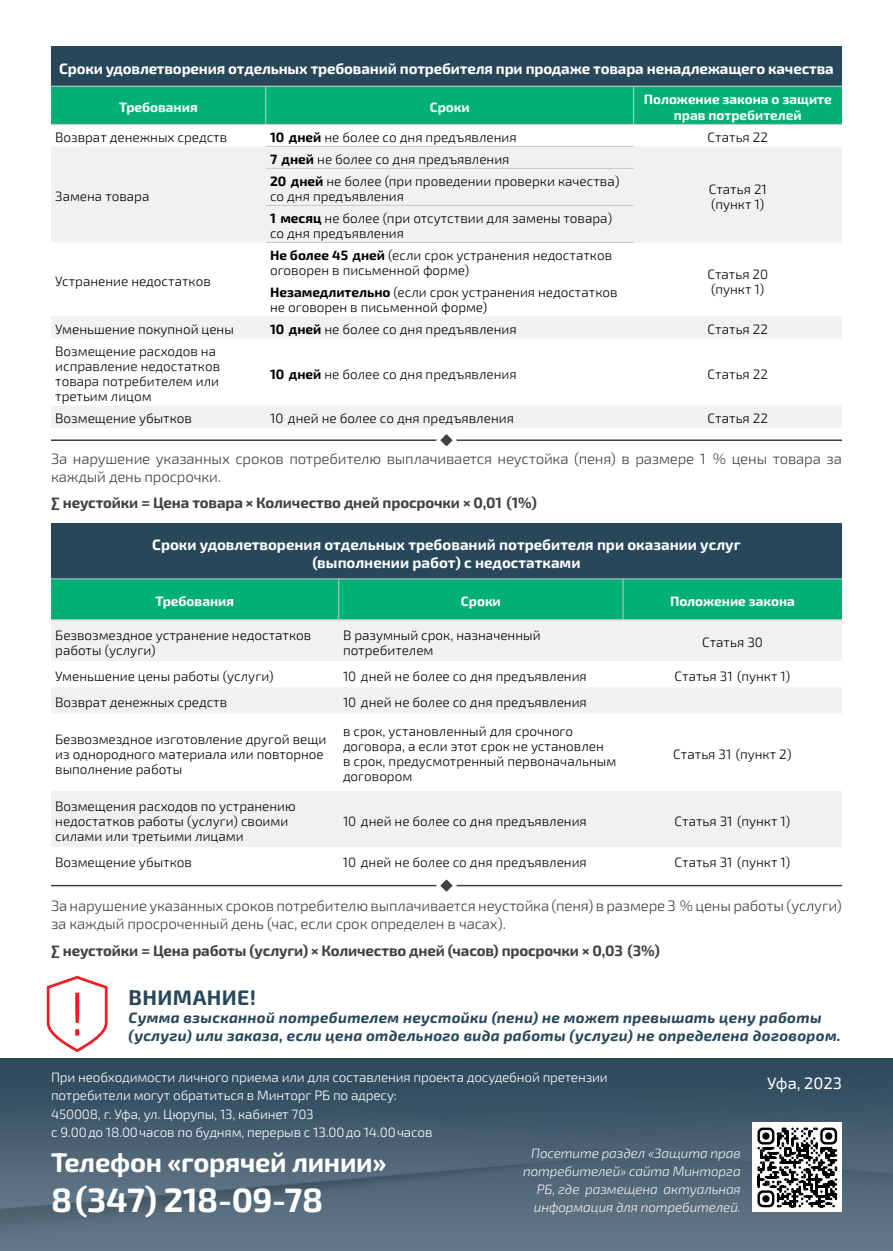
<style>
.page{position:relative;width:893px;height:1251px;background:#fff}
.page>*{position:absolute;margin:0;border:0;box-sizing:border-box;transform-origin:0 0}
.t1{font:700 33.75px "Exo 2";letter-spacing:-.01em;color:#fff}
.t2{font:700 27px "Exo 2";letter-spacing:-.01em;color:#fff}
.t3{font:700 21px "Exo 2";letter-spacing:.02em;color:#29475a}
.t4{font:16.5px "Exo 2";color:#fff}
.t5{font:300 15px/18px "Exo 2";letter-spacing:-.01em;color:#414042}
.t6{font:700 15px/18px "Exo 2";letter-spacing:-.01em;color:#fff;text-align:center}
.t7{font:italic 700 15px/18px "Exo 2";letter-spacing:.02em;color:#29475a}
.t8{font:700 15px "Exo 2";letter-spacing:-.01em;color:#414042}
.t9{font:300 13.5px/15px "Exo 2";color:#000}
.t10{font:300 13.5px/18.1px "Exo 2";letter-spacing:-.01em;color:#fff}
.t11{font:italic 300 13.5px/18px "Exo 2";letter-spacing:-.01em;color:#f1f1f2;text-align:right}
.t12{font:700 13.5px/16.2px "Exo 2";color:#fff;text-align:center}
.s1{font-weight:700}
</style>
<div class="page">
<div style="left:51px;top:47px;width:791px;height:39px;background:#29475a"></div>
<div style="left:51px;top:87px;width:791px;height:37px;background:#00b076"></div>
<div style="left:51px;top:146px;width:791px;height:96px;background:#f1f1f2"></div>
<svg style="left:51px;top:317px;width:791px;height:110px"></svg>
<hr style="left:51px;top:86px;width:215px;height:1px;background:#c7c8ca">
<hr style="left:266px;top:86px;width:368px;height:1px;background:#c7c8ca">
<hr style="left:265px;top:86px;width:1px;height:38px;background:#c7c8ca">
<hr style="left:634px;top:86px;width:208px;height:1px;background:#c7c8ca">
<hr style="left:633px;top:86px;width:1px;height:38px;background:#c7c8ca">
<hr style="left:51px;top:124px;width:215px;height:1px;background:#c7c8ca">
<hr style="left:266px;top:124px;width:368px;height:1px;background:#c7c8ca">
<hr style="left:634px;top:124px;width:208px;height:1px;background:#c7c8ca">
<hr style="left:266px;top:146px;width:368px;height:1px;background:#c7c8ca">
<hr style="left:266px;top:168px;width:368px;height:1px;background:#c7c8ca">
<hr style="left:266px;top:205px;width:368px;height:1px;background:#c7c8ca">
<hr style="left:266px;top:242px;width:368px;height:1px;background:#c7c8ca">
<hr style="left:51px;top:439px;width:791px;height:2px;background:#414042">
<svg style="left:434px;top:434px;width:25px;height:12px"></svg>
<hr style="left:51px;top:884px;width:791px;height:2px;background:#414042">
<svg style="left:434px;top:879px;width:25px;height:13px"></svg>
<div style="left:51px;top:523px;width:791px;height:55px;background:#29475a"></div>
<div style="left:51px;top:579px;width:791px;height:40px;background:#00b076"></div>
<svg style="left:51px;top:620px;width:791px;height:226px;fill:#f1f1f2"></svg>
<hr style="left:51px;top:578px;width:288px;height:1px;background:#c7c8ca">
<hr style="left:339px;top:578px;width:284px;height:1px;background:#c7c8ca">
<hr style="left:338px;top:579px;width:1px;height:40px;background:#c7c8ca">
<hr style="left:623px;top:578px;width:219px;height:1px;background:#c7c8ca">
<hr style="left:623px;top:579px;width:1px;height:40px;background:#c7c8ca">
<hr style="left:51px;top:619px;width:288px;height:1px;background:#c7c8ca">
<hr style="left:339px;top:619px;width:284px;height:1px;background:#c7c8ca">
<hr style="left:623px;top:619px;width:219px;height:1px;background:#c7c8ca">
<svg style="left:47px;top:975px;width:61px;height:76px"></svg>
<img style="left:0;top:1058px;width:893px;height:192px">
<div style="left:753px;top:1122px;width:89px;height:89px;background:#fff"></div>
<svg style="left:757px;top:1127px;width:80px;height:79px"></svg>
<div style="left:762px;top:1132px;width:7px;height:7px;background:#000;border-radius:50%"></div>
<div style="left:825px;top:1132px;width:7px;height:7px;background:#000;border-radius:50%"></div>
<svg style="left:762px;top:1194px;width:7px;height:8px"></svg>
<p class="t6" style="left:59px;top:59px;width:776px">Cроки удовлетворения отдельных требований потребителя при продаже товара ненадлежащего качества</p>
<p class="t12" style="left:119px;top:99px;width:80px">Требования</p>
<p class="t12" style="left:430px;top:99px;width:41px">Сроки</p>
<p class="t12" style="left:644px;top:91px;width:189px">Положение закона о защите прав потребителей</p>
<p class="t9" style="left:55px;top:129px;width:173px">Возврат денежных средств</p>
<p class="t9" style="left:270px;top:129px;width:248px"><span class="s1">10 дней</span> не более со дня предъявления</p>
<p class="t9" style="left:708px;top:129px;width:62px">Статья 22</p>
<p class="t9" style="left:55px;top:188px;width:96px">Замена товара</p>
<p class="t9" style="left:55px;top:273px;width:157px">Устранение недостатков</p>
<p class="t9" style="left:270px;top:151px;width:241px"><span class="s1">7 дней</span> не более со дня предъявления</p>
<p class="t9" style="left:270px;top:173px;width:351px"><span class="s1">20 дней</span> не более (при проведении проверки качества) со дня предъявления</p>
<p class="t9" style="left:270px;top:210px;width:344px"><span class="s1">1 месяц</span> не более (при отсутствии для замены товара) со дня предъявления</p>
<p class="t9" style="left:270px;top:247px;width:344px"><span class="s1">Не более 45 дней</span> (если срок устранения недостатков оговорен в письменной форме)</p>
<p class="t9" style="left:709px;top:181px;width:60px">Статья 21 (пункт 1)</p>
<p class="t9" style="left:707px;top:266px;width:62px">Статья 20</p>
<p class="t9" style="left:270px;top:284px;width:349px"><span class="s1">Незамедлительно</span> (если срок устранения недостатков</p>
<p class="t9" style="left:711px;top:281px;width:55px">(пункт 1)</p>
<p class="t9" style="left:270px;top:299px;width:219px">не оговорен в письменной форме)</p>
<p class="t9" style="left:55px;top:321px;width:180px">Уменьшение покупной цены</p>
<p class="t9" style="left:270px;top:321px;width:248px"><span class="s1">10 дней</span> не более со дня предъявления</p>
<p class="t9" style="left:708px;top:321px;width:62px">Статья 22</p>
<p class="t9" style="left:55px;top:343px;width:166px">Возмещение расходов на исправление недостатков товара потребителем или третьим лицом</p>
<p class="t9" style="left:270px;top:366px;width:248px"><span class="s1">10 дней</span> не более со дня предъявления</p>
<p class="t9" style="left:708px;top:366px;width:62px">Статья 22</p>
<p class="t9" style="left:55px;top:410px;width:138px">Возмещение убытков</p>
<p class="t9" style="left:270px;top:410px;width:245px">10 дней не более со дня предъявления</p>
<p class="t9" style="left:708px;top:410px;width:62px">Статья 22</p>
<p class="t5" style="left:51px;top:449px;width:792px">За нарушение указанных сроков потребителю выплачивается неустойка (пеня) в размере 1 % цены товара за каждый день просрочки.</p>
<p class="t8" style="left:51px;top:492px;width:487px">∑ неустойки = Цена товара × Количество дней просрочки × 0,01 (1%)</p>
<p class="t6" style="left:152px;top:534px;width:590px">Сроки удовлетворения отдельных требований потребителя при оказании услуг (выполнении работ) с недостатками</p>
<p class="t12" style="left:156px;top:592px;width:80px">Требования</p>
<p class="t12" style="left:461px;top:592px;width:41px">Сроки</p>
<p class="t12" style="left:670px;top:592px;width:126px">Положение закона</p>
<p class="t9" style="left:55px;top:626px;width:258px">Безвозмездное устранение недостатков работы (услуги)</p>
<p class="t9" style="left:343px;top:626px;width:199px">В разумный срок, назначенный потребителем</p>
<p class="t9" style="left:702px;top:634px;width:62px">Статья 30</p>
<p class="t9" style="left:55px;top:668px;width:220px">Уменьшение цены работы (услуги)</p>
<p class="t9" style="left:343px;top:668px;width:245px">10 дней не более со дня предъявления</p>
<p class="t9" style="left:675px;top:668px;width:117px">Статья 31 (пункт 1)</p>
<p class="t9" style="left:55px;top:694px;width:173px">Возврат денежных средств</p>
<p class="t9" style="left:343px;top:694px;width:245px">10 дней не более со дня предъявления</p>
<p class="t9" style="left:55px;top:731px;width:273px">Безвозмездное изготовление другой вещи из однородного материала или повторное выполнение работы</p>
<p class="t9" style="left:343px;top:723px;width:275px">в срок, установленный для срочного договора, а если этот срок не установлен<br>в срок, предусмотренный первоначальным договором</p>
<p class="t9" style="left:673px;top:746px;width:120px">Статья 31 (пункт 2)</p>
<p class="t9" style="left:55px;top:797px;width:242px">Возмещения расходов по устранению недостатков работы (услуги) своими силами или третьими лицами</p>
<p class="t9" style="left:343px;top:812px;width:245px">10 дней не более со дня предъявления</p>
<p class="t9" style="left:674px;top:812px;width:117px">Статья 31 (пункт 1)</p>
<p class="t9" style="left:55px;top:854px;width:138px">Возмещение убытков</p>
<p class="t9" style="left:343px;top:854px;width:245px">10 дней не более со дня предъявления</p>
<p class="t9" style="left:674px;top:854px;width:117px">Статья 31 (пункт 1)</p>
<p class="t5" style="left:51px;top:896px;width:792px">За нарушение указанных сроков потребителю выплачивается неустойка (пеня) в размере 3 % цены работы (услуги) за каждый просроченный день (час, если срок определен в часах).</p>
<p class="t8" style="left:51px;top:939px;width:610px">∑ неустойки = Цена работы (услуги) × Количество дней (часов) просрочки × 0,03 (3%)</p>
<h3 class="t3" style="left:129px;top:982px;width:129px">Внимание!</h3>
<p class="t7" style="left:129px;top:1008px;width:713px">Сумма взысканной потребителем неустойки (пени) не может превышать цену работы (услуги) или заказа, если цена отдельного вида работы (услуги) не определена договором.</p>
<p class="t10" style="left:51px;top:1067px;width:558px">При необходимости личного приема или для составления проекта досудебной претензии потребители могут обратиться в Минторг РБ по адресу:<br>450008, г. Уфа, ул. Цюрупы, 13, кабинет 703<br>с 9.00 до 18.00 часов по будням, перерыв с 13.00 до 14.00 часов</p>
<h2 class="t2" style="left:51px;top:1143px;width:337px">Телефон «горячей линии»</h2>
<h1 class="t1" style="left:51px;top:1175px;width:274px">8 (347) 218-09-78</h1>
<p class="t4" style="left:767px;top:1071px;width:76px">Уфа, 2023</p>
<p class="t11" style="left:523px;top:1143px;width:219px">Посетите раздел «Защита прав потребителей» сайта Минторга<br>РБ, где размещена актуальная информация для потребителей.</p>
</div>
